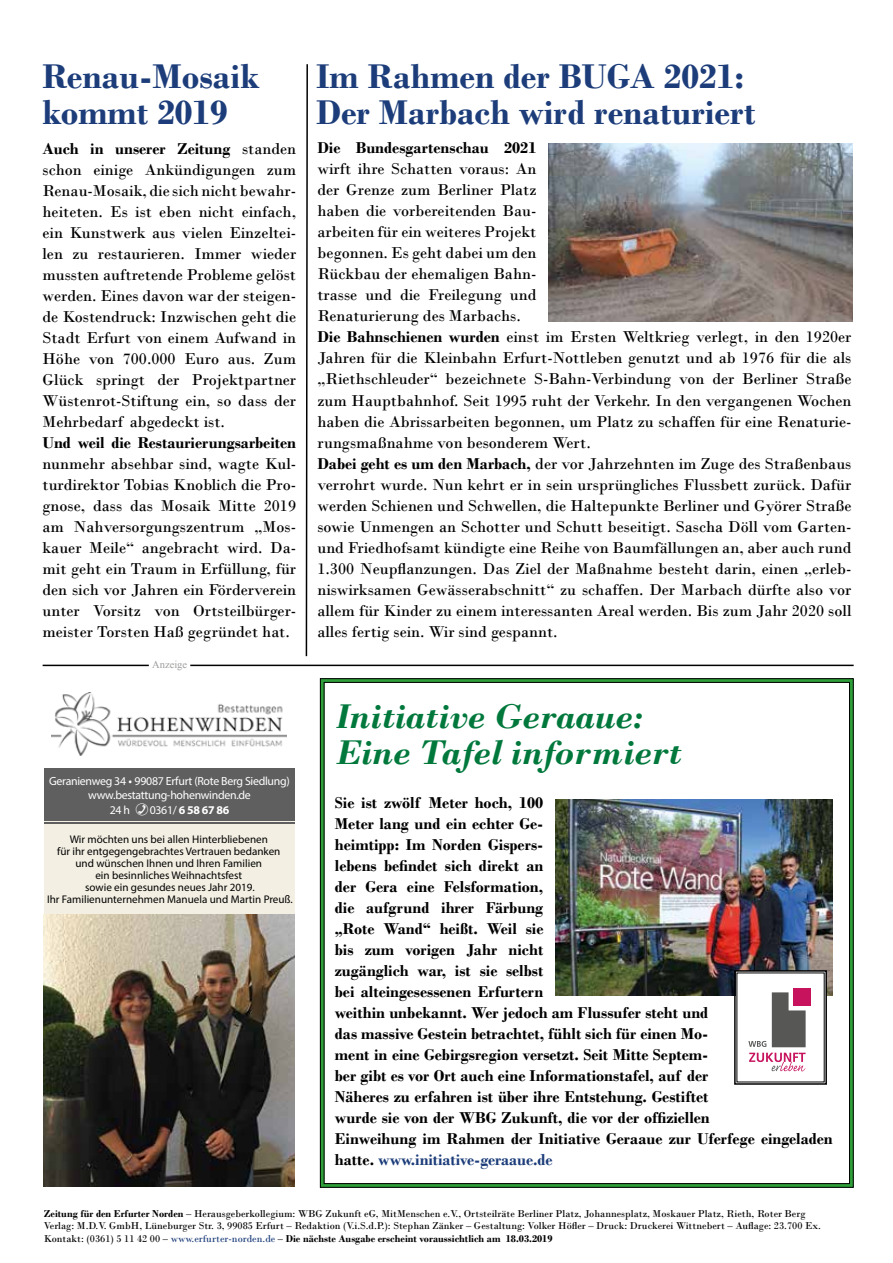
<style>
.page{position:relative;width:893px;height:1263px;background:#fff}
.page>*{position:absolute;margin:0;border:0;box-sizing:border-box;transform-origin:0 0}
.t1{font:700 36px/36px "Bodoni";color:#1c3d7a}
.t2{font:italic 700 36px/36px "Bodoni";letter-spacing:-.01em;color:#00783c}
.t3{font:22.35px "Myriad Pro";color:#fff}
.t4{font:16.5px/21px "Bodoni";color:#000;text-align:justify}
.t5{font:700 16.5px/21px "Bodoni";color:#000}
.t6{font:11.85px "Myriad Pro";letter-spacing:-.025em;color:#fff}
.t7{font:700 11.85px "Myriad Pro";color:#fff}
.t8{font:11.1px/12.1px "Myriad Pro";color:#000;text-align:center}
.t9{font:10.5px/12.6px "Bodoni";color:#000}
.t10{font:10.5px "Times New Roman";color:#9d9d9c}
.s1{font-weight:700}
.s2{font-weight:400}
.s3{color:#1c3d7a}
</style>
<div class="page">
<hr style="left:190px;top:665px;width:664px;height:1px;background:#000">
<hr style="left:43px;top:665px;width:106px;height:1px;background:#000">
<svg style="left:305px;top:64px;width:3px;height:593px"></svg>
<img style="left:549px;top:143px;width:303px;height:179px">
<svg style="left:320px;top:678px;width:534px;height:510px"></svg>
<img style="left:555px;top:799px;width:277px;height:197px">
<svg style="left:733px;top:969px;width:95px;height:116px"></svg>
<div style="left:44px;top:799px;width:250px;height:388px;background:#f3efe3"></div>
<div style="left:44px;top:768px;width:250px;height:53px;background:#605f5f"></div>
<img style="left:44px;top:914px;width:250px;height:273px">
<img style="left:52px;top:692px;width:234px;height:63px">
<hr style="left:44px;top:822px;width:250px;height:2px;background:#605f5f">
<h1 class="t1" style="left:43px;top:58px;width:219px">Renau-Mosaik kommt 2019</h1>
<p class="t4" style="left:43px;top:138px;width:255px"><span class="s1">Auch in unserer Zeitung</span> standen schon einige Ankündigungen zum Renau-Mosaik, die sich nicht bewahr&shy;heiteten. Es ist eben nicht einfach, ein Kunstwerk aus vielen Einzeltei&shy;len zu restaurieren. Immer wieder mussten auftretende Probleme gelöst werden. Eines davon war der steigen&shy;de Kostendruck: Inzwischen geht die Stadt Erfurt von einem Aufwand in Höhe von 700.000 Euro aus. Zum Glück springt der Projektpartner Wüstenrot-Stiftung ein, so dass der Mehrbedarf abgedeckt ist.</p>
<p class="t5" style="left:43px;top:432px;width:255px">Und weil die Restaurierungsarbeiten</p>
<p class="t4" style="left:43px;top:453px;width:255px">nunmehr absehbar sind, wagte Kul&shy;turdirektor Tobias Knoblich die Pro&shy;gnose, dass das Mosaik Mitte 2019 am Nahversorgungszentrum „Mos&shy;kauer Meile“ angebracht wird. Da&shy;mit geht ein Traum in Erfüllung, für den sich vor Jahren ein Förderverein unter Vorsitz von Ortsteilbürger&shy;meister Torsten Haß gegründet hat.</p>
<p class="t10" style="left:152px;top:658px;width:36px">Anzeige</p>
<p class="t6" style="left:49px;top:774px;width:242px">Geranienweg 34 99087 Erfurt (Rote Berg Siedlung)</p>
<p class="t6" style="left:88px;top:788px;width:164px">www.bestattung-hohenwinden.de</p>
<p class="t6" style="left:110px;top:802px;width:22px">24 h</p>
<p class="t7" style="left:150px;top:802px;width:81px"><span class="s2">0361/</span> 6 58 67 86</p>
<h2 class="t3" style="left:128px;top:762px;width:6px">.</h2>
<p class="t8" style="left:47px;top:833px;width:247px">Wir möchten uns bei allen Hinterbliebenen<br>für ihr entgegengebrachtes Vertrauen bedanken<br>und wünschen Ihnen und Ihren Familien<br>ein besinnliches Weihnachtsfest<br>sowie ein gesundes neues Jahr 2019.<br>Ihr Familienunternehmen Manuela und Martin Preuß.</p>
<h1 class="t1" style="left:316px;top:58px;width:441px">Im Rahmen der BUGA 2021:<br>Der Marbach wird renaturiert</h1>
<p class="t5" style="left:317px;top:137px;width:220px">Die Bundesgartenschau 2021</p>
<p class="t4" style="left:317px;top:159px;width:536px;text-align:left">wirft ihre Schatten voraus: An<br>der Grenze zum Berliner Platz<br>haben die vorbereitenden Bau-<br>arbeiten für ein weiteres Projekt<br>begonnen. Es geht dabei um den<br>Rückbau der ehemaligen Bahn-<br>trasse und die Freilegung und<br>Renaturierung des Marbachs.<br><span class="s1">Die Bahnschienen wurden</span> einst im Ersten Weltkrieg verlegt, in den 1920er Jahren für die Kleinbahn Erfurt-Nottleben genutzt und ab 1976 für die als „Riethschleuder“ bezeichnete S-Bahn-Verbindung von der Berliner Straße zum Hauptbahnhof. Seit 1995 ruht der Verkehr. In den vergangenen Wochen haben die Abrissarbeiten begonnen, um Platz zu schaffen für eine Renaturie&shy;rungsmaßnahme von besonderem Wert.<br><span class="s1">Dabei geht es um den Marbach,</span> der vor Jahrzehnten im Zuge des Straßenbaus verrohrt wurde. Nun kehrt er in sein ursprüngliches Flussbett zurück. Dafür werden Schienen und Schwellen, die Haltepunkte Berliner und Györer Straße sowie Unmengen an Schotter und Schutt beseitigt. Sascha Döll vom Garten&shy;und Friedhofsamt kündigte eine Reihe von Baumfällungen an, aber auch rund 1.300 Neupflanzungen. Das Ziel der Maßnahme besteht darin, einen „erleb&shy;niswirksamen Gewässerabschnitt“ zu schaffen. Der Marbach dürfte also vor allem für Kinder zu einem interessanten Areal werden. Bis zum Jahr 2020 soll alles fertig sein. Wir sind gespannt.</p>
<h1 class="t2" style="left:336px;top:698px;width:347px">Initiative Geraaue:<br>Eine Tafel informiert</h1>
<p class="t5" style="left:335px;top:792px;width:499px">Sie ist zwölf Meter hoch, 100<br>Meter lang und ein echter Ge-<br>heimtipp: Im Norden Gispers-<br>lebens befindet sich direkt an<br>der Gera eine Felsformation,<br>die aufgrund ihrer Färbung<br>„Rote Wand“ heißt. Weil sie<br>bis zum vorigen Jahr nicht<br>zugänglich war, ist sie selbst<br>bei alteingesessenen Erfurtern<br>weithin unbekannt. Wer jedoch am Flussufer steht und<br>das massive Gestein betrachtet, fühlt sich für einen Mo-<br>ment in eine Gebirgsregion versetzt. Seit Mitte Septem-<br>ber gibt es vor Ort auch eine Informationstafel, auf der<br>Näheres zu erfahren ist über ihre Entstehung. Gestiftet<br>wurde sie von der WBG Zukunft, die vor der offiziellen<br>Einweihung im Rahmen der Initiative Geraaue zur Uferfege eingeladen hatte. <span class="s3">www.initiative-geraaue.de</span></p>
<p class="t9" style="left:44px;top:1207px;width:779px"><span class="s1">Zeitung für den Erfurter Norden</span> – Herausgeberkollegium: WBG Zukunft eG, MitMenschen e.V., Ortsteilräte Berliner Platz, Johannesplatz, Moskauer Platz, Rieth, Roter Berg<br>Verlag: M.D.V. GmbH, Lüneburger Str. 3, 99085 Erfurt – Redaktion (V.i.S.d.P.): Stephan Zänker – Gestaltung: Volker Höfler – Druck: Druckerei Wittnebert – Auflage: 23.700 Ex.<br>Kontakt: (0361) 5 11 42 00 – <span class="s3">www.erfurter-norden.de</span> – <span class="s1">Die nächste Ausgabe erscheint voraussichtlich am 18.03.2019</span></p>
</div>
